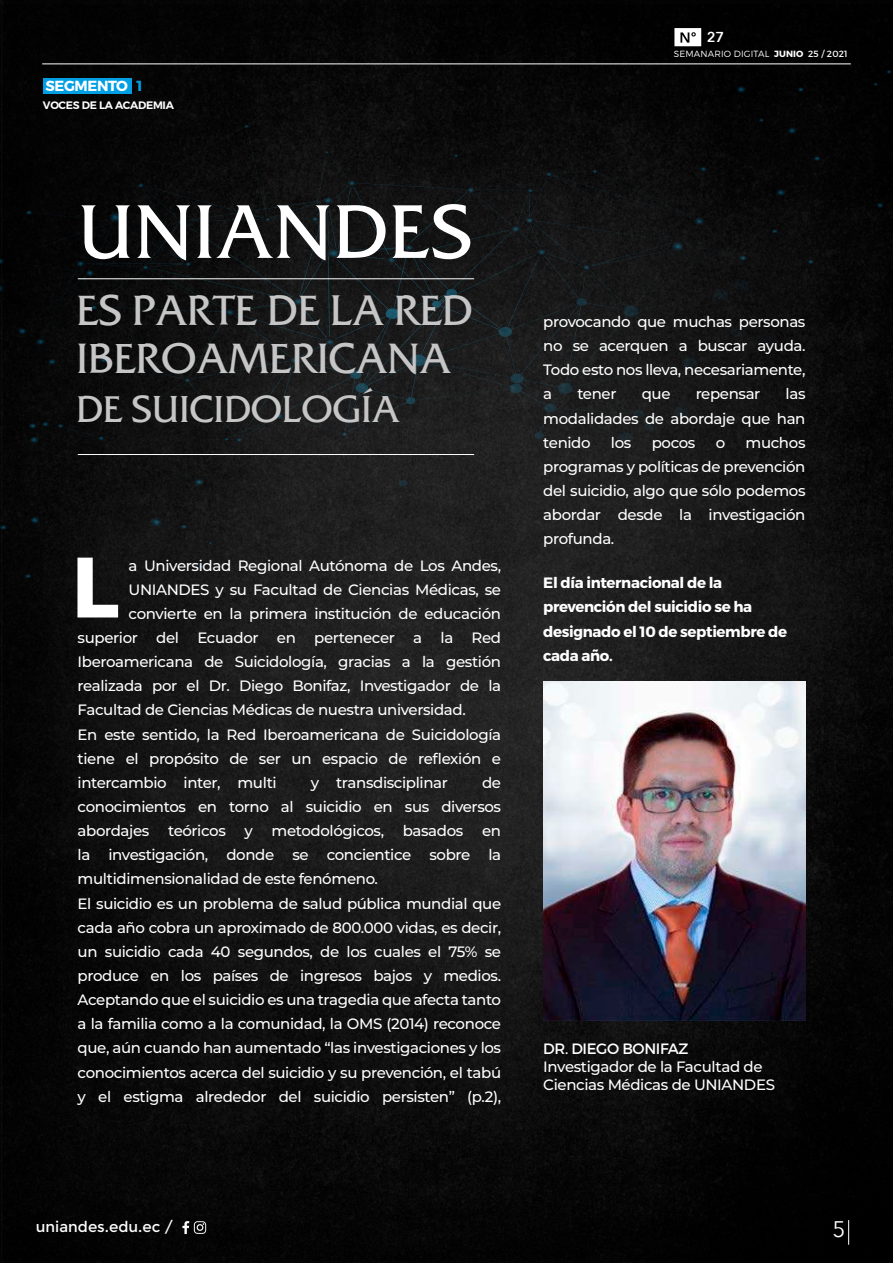
<style>
.page{position:relative;width:893px;height:1263px;background:#fff}
.page>*{position:absolute;margin:0;border:0;box-sizing:border-box;transform-origin:0 0}
.t1{font:700 85.5px "Montserrat";color:#fff}
.t2{font:42.45px "Friz Qua Regu OS";letter-spacing:-.025em;color:#c6c6c6}
.t3{font:42.15px "Friz Qua Regu OS";letter-spacing:-.025em;color:#c6c6c6}
.t4{font:37.35px "Friz Qua Regu OS";letter-spacing:-.025em;color:#c6c6c6}
.t5{font:22.5px "Avenir Next";color:#fff}
.t6{font:500 15px/24.2px "Montserrat";letter-spacing:-.025em;color:#fff;text-align:justify}
.t7{font:700 15px/24.2px "Montserrat";letter-spacing:-.025em;color:#fff}
.t8{font:15px "Montserrat";color:#fff}
.t9{font:15px "Montserrat";letter-spacing:-.025em;color:#fff}
.t10{font:700 14.55px "Montserrat";letter-spacing:-.025em;color:#fff}
.t11{font:600 14.4px "Avenir Next";color:#fff}
.t12{font:600 10.8px "Montserrat";letter-spacing:-.025em;color:#fff}
.t13{font:300 9px "Montserrat";letter-spacing:.015em;color:#fff}
.s1{color:#009fe4}
.s2{font-weight:700}
.s3{font-weight:400}
</style>
<div class="page">
<img style="left:0;top:0;width:893px;height:1263px">
<svg style="left:0;top:70px;width:893px;height:509px"></svg>
<img style="left:543px;top:681px;width:263px;height:340px">
<hr style="left:78px;top:454px;width:396px;height:1px;background:#fff">
<hr style="left:78px;top:278px;width:396px;height:1px;background:#fff">
<svg style="left:182px;top:1221px;width:24px;height:13px"></svg>
<svg style="left:848px;top:1220px;width:1px;height:25px"></svg>
<hr style="left:42px;top:64px;width:809px;height:1px;background:#fff">
<div style="left:43px;top:78px;width:88px;height:16px;background:#009fe4"></div>
<svg style="left:674px;top:28px;width:27px;height:18px"></svg>
<p class="t11" style="left:707px;top:25px;width:19px">27</p>
<p class="t10" style="left:46px;top:77px;width:99px">SEGMENTO <span class="s1">1</span></p>
<p class="t12" style="left:43px;top:99px;width:133px">VOCES DE LA ACADEMIA</p>
<p class="t13" style="left:674px;top:48px;width:175px">SEMANARIO DIGITAL <span class="s2">JUNIO</span> <span class="s3">25 / 2021</span></p>
<h2 class="t2" style="left:76px;top:284px;width:399px">ES PARTE DE LA RED</h2>
<h3 class="t3" style="left:76px;top:333px;width:377px">IBEROAMERICANA</h3>
<h3 class="t4" style="left:76px;top:386px;width:326px">DE SUICIDOLOGÍA</h3>
<h1 class="t1" style="left:71px;top:534px;width:49px">L</h1>
<p class="t6" style="left:129px;top:553px;width:374px">a Universidad Regional Autónoma de Los Andes,</p>
<p class="t6" style="left:129px;top:577px;width:374px">UNIANDES y su Facultad de Ciencias Médicas, se</p>
<p class="t6" style="left:129px;top:601px;width:374px">convierte en la primera institución de educación</p>
<p class="t6" style="left:78px;top:625px;width:425px">superior del Ecuador en pertenecer a la Red</p>
<p class="t6" style="left:78px;top:649px;width:425px">Iberoamericana de Suicidología, gracias a la gestión</p>
<p class="t6" style="left:78px;top:673px;width:425px">realizada por el Dr. Diego Bonifaz, Investigador de la</p>
<p class="t6" style="left:78px;top:697px;width:390px">Facultad de Ciencias Médicas de nuestra universidad.</p>
<p class="t6" style="left:78px;top:722px;width:425px">En este sentido, la Red Iberoamericana de Suicidología</p>
<p class="t6" style="left:78px;top:746px;width:425px">tiene el propósito de ser un espacio de reflexión e</p>
<p class="t6" style="left:78px;top:770px;width:201px">intercambio inter, multi</p>
<p class="t6" style="left:311px;top:770px;width:139px">y transdisciplinar</p>
<p class="t6" style="left:78px;top:770px;width:425px;text-align:left;text-indent:404px">de conocimientos en torno al suicidio en sus diversos abordajes teóricos y metodológicos, basados en la investigación, donde se concientice sobre la multidimensionalidad de este fenómeno.<br>El suicidio es un problema de salud pública mundial que cada año cobra un aproximado de 800.000 vidas, es decir, un suicidio cada 40 segundos, de los cuales el 75% se produce en los países de ingresos bajos y medios.<br>Aceptando que el suicidio es una tragedia que afecta tanto a la familia como a la comunidad, la OMS (2014) reconoce que, aún cuando han aumentado “las investigaciones y los conocimientos acerca del suicidio y su prevención, el tabú y el estigma alrededor del suicidio persisten” (p.2),</p>
<p class="t6" style="left:543px;top:309px;width:264px">provocando que muchas personas no se acerquen a buscar ayuda.<br>Todo esto nos lleva, necesariamente, a</p>
<p class="t6" style="left:543px;top:381px;width:264px;text-indent:242px">las modalidades de abordaje que han tenido</p>
<p class="t6" style="left:577px;top:381px;width:41px">tener</p>
<p class="t6" style="left:642px;top:381px;width:30px">que</p>
<p class="t6" style="left:696px;top:381px;width:66px">repensar</p>
<p class="t6" style="left:543px;top:430px;width:264px;text-indent:202px">muchos programas y políticas de prevención del suicidio, algo que sólo podemos abordar desde la investigación profunda.</p>
<p class="t6" style="left:611px;top:430px;width:22px">los</p>
<p class="t6" style="left:652px;top:430px;width:45px">pocos</p>
<p class="t6" style="left:716px;top:430px;width:11px">o</p>
<p class="t7" style="left:543px;top:571px;width:245px">El día internacional de la prevención del suicidio se ha designado el 10 de septiembre de cada año.</p>
<p class="t9" style="left:543px;top:1039px;width:147px">DR. DIEGO BONIFAZ</p>
<p class="t6" style="left:543px;top:1057px;width:233px;line-height:18.1px">Investigador de la Facultad de<br>Ciencias Médicas de UNIANDES</p>
<p class="t8" style="left:36px;top:1218px;width:139px">uniandes.edu.ec /</p>
<h3 class="t5" style="left:832px;top:1210px;width:15px">5</h3>
</div>
